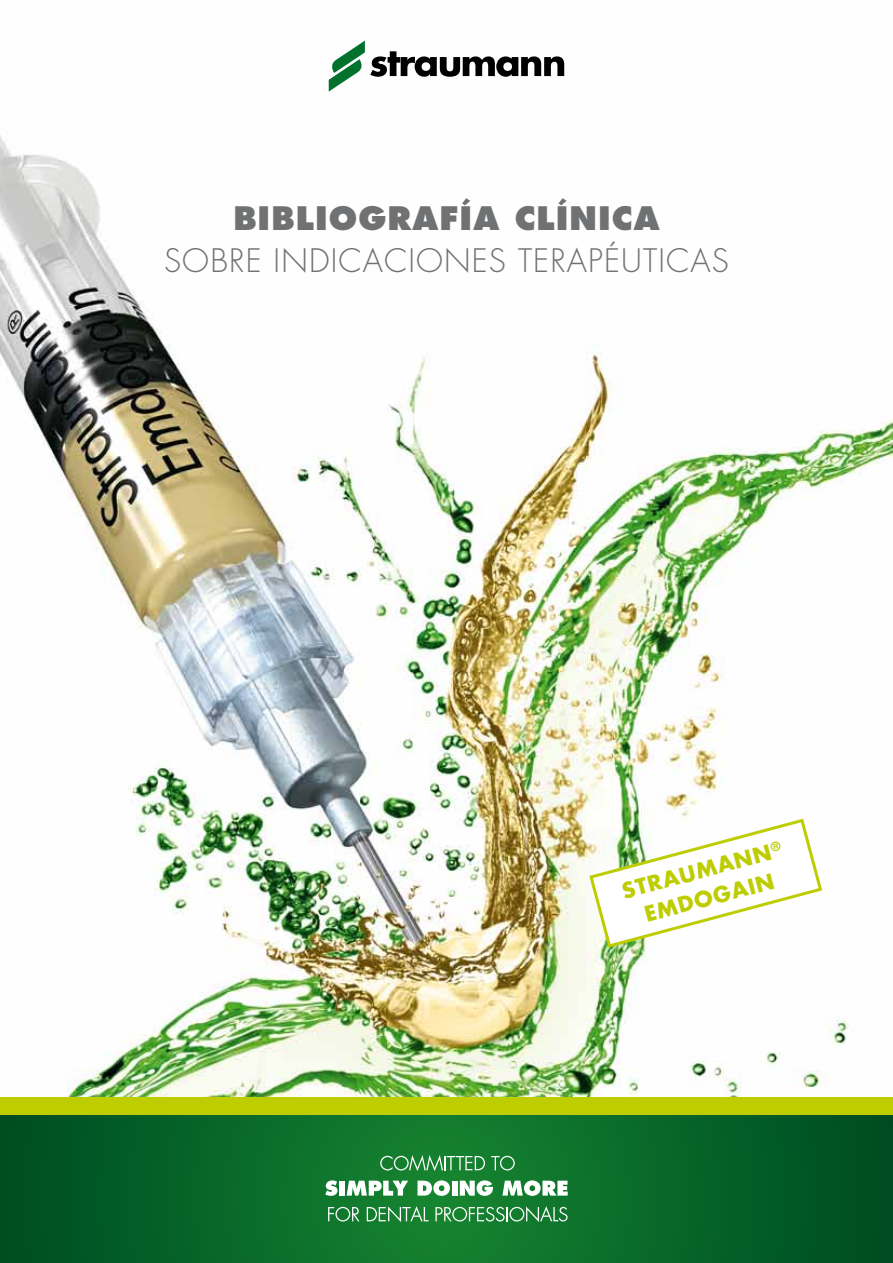
<style>
.page{position:relative;width:893px;height:1263px;background:#fff}
.page>*{position:absolute;margin:0;border:0;box-sizing:border-box;transform-origin:0 0}
.t1{font:300 31.5px "Futura Std";letter-spacing:.035em;color:#707172}
.t2{font:800 31.5px "Futura Std";letter-spacing:.035em;color:#707172}
.t3{font:700 21px/28.5px "Futura LT";color:#bdcd00;text-align:center}
</style>
<div class="page">
<img style="left:0;top:40px;width:893px;height:1057px">
<svg style="left:329px;top:41px;width:235px;height:52px"></svg>
<svg style="left:0;top:1114px;width:893px;height:149px"></svg>
<div style="left:0;top:1097px;width:893px;height:17px;background:#bdcd00"></div>
<svg style="left:380px;top:1155px;width:105px;height:16px"></svg>
<svg style="left:491px;top:1156px;width:24px;height:14px"></svg>
<svg style="left:325px;top:1180px;width:13px;height:16px"></svg>
<div style="left:339px;top:1181px;width:6px;height:14px;background:#fff"></div>
<svg style="left:347px;top:1181px;width:61px;height:14px"></svg>
<svg style="left:417px;top:1180px;width:33px;height:16px"></svg>
<div style="left:452px;top:1181px;width:5px;height:14px;background:#fff"></div>
<svg style="left:460px;top:1180px;width:33px;height:16px"></svg>
<svg style="left:502px;top:1180px;width:66px;height:16px"></svg>
<svg style="left:328px;top:1207px;width:31px;height:14px"></svg>
<svg style="left:367px;top:1206px;width:62px;height:16px"></svg>
<svg style="left:435px;top:1206px;width:133px;height:16px"></svg>
<svg style="left:587px;top:817px;width:237px;height:132px"></svg>
<p class="t2" style="left:233px;top:198px;width:428px">BIBLIOGRAFÍA CLÍNICA</p>
<p class="t1" style="left:164px;top:241px;width:566px">SOBRE INDICACIONES TERAPÉUTICAS</p>
<p class="t3" style="left:619px;top:877px;width:166px;rotate:-15deg">straumann<sup>® </sup>emdogain</p>
</div>
